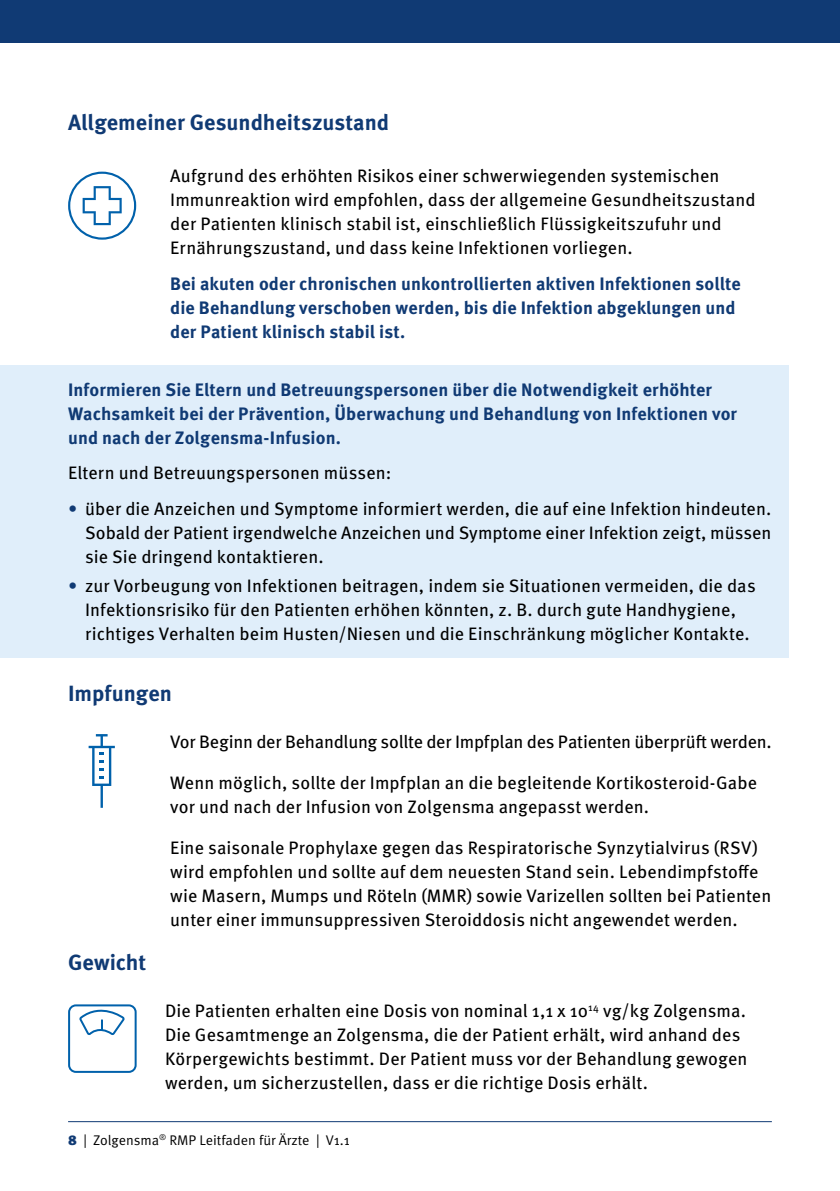
<style>
.page{position:relative;width:840px;height:1191px;background:#fff}
.page>*{position:absolute;margin:0;border:0;box-sizing:border-box;transform-origin:0 0}
.t1{font:700 22px "Meta Pro";color:#103a74}
.t2{font:18px/24px "Meta Pro";letter-spacing:.005em;color:#000}
.t3{font:700 18px/24px "Meta Pro";letter-spacing:.005em;color:#103a74}
.t4{font:18px "Meta Pro";letter-spacing:-.015em;color:#000}
.t5{font:14px "Meta Pro Norm";color:#000}
.s1{color:#103a74}
.s2{font-family:"Meta Pro";font-weight:900;color:#103a74}
</style>
<div class="page">
<hr style="left:68px;top:1121px;width:703px;height:1px;background:#103a74">
<div style="left:0;top:0;width:839px;height:43px;background:#103a74"></div>
<div style="left:0;top:365px;width:788px;height:292px;background:#e0eefa"></div>
<svg style="left:89px;top:734px;width:26px;height:74px"></svg>
<svg style="left:68px;top:1004px;width:69px;height:69px"></svg>
<svg style="left:68px;top:172px;width:68px;height:68px"></svg>
<p class="t1" style="left:68px;top:105px;width:322px">Allgemeiner Gesundheitszustand</p>
<p class="t2" style="left:170px;top:163px;width:586px">Aufgrund des erhöhten Risikos einer schwerwiegenden systemischen Immunreaktion wird empfohlen, dass der allgemeine Gesundheitszustand der Patienten klinisch stabil ist, einschließlich Flüssigkeitszufuhr und Ernährungszustand, und dass keine Infektionen vorliegen.</p>
<p class="t3" style="left:170px;top:270px;width:571px">Bei akuten oder chronischen unkontrollierten aktiven Infektionen sollte die Behandlung verschoben werden, bis die Infektion abgeklungen und der Patient klinisch stabil ist.</p>
<p class="t3" style="left:68px;top:376px;width:670px">Informieren Sie Eltern und Betreuungspersonen über die Notwendigkeit erhöhter<br>Wachsamkeit bei der Prävention, Überwachung und Behandlung von Infektionen vor und nach der Zolgensma-Infusion.</p>
<p class="t2" style="left:68px;top:460px;width:324px">Eltern und Betreuungspersonen müssen:</p>
<p class="t2" style="left:85px;top:495px;width:687px;text-align:justify;text-indent:-17px"><span class="s1">•</span> über die Anzeichen und Symptome informiert werden, die auf eine Infektion hindeuten.<br>Sobald der Patient irgendwelche Anzeichen und Symptome einer Infektion zeigt, müssen sie Sie dringend kontaktieren.</p>
<p class="t2" style="left:85px;top:573px;width:671px;text-indent:-17px"><span class="s1">•</span> zur Vorbeugung von Infektionen beitragen, indem sie Situationen vermeiden, die das<br>Infektionsrisiko für den Patienten erhöhen könnten, z. B. durch gute Handhygiene, richtiges Verhalten beim Husten/Niesen und die Einschränkung möglicher Kontakte.</p>
<p class="t1" style="left:68px;top:676px;width:105px">Impfungen</p>
<p class="t4" style="left:170px;top:728px;width:602px">Vor Beginn der Behandlung sollte der Impfplan des Patienten überprüft werden.</p>
<p class="t2" style="left:170px;top:769px;width:588px">Wenn möglich, sollte der Impfplan an die begleitende Kortikosteroid-Gabe vor und nach der Infusion von Zolgensma angepasst werden.</p>
<p class="t2" style="left:170px;top:834px;width:602px">Eine saisonale Prophylaxe gegen das Respiratorische Synzytialvirus (RSV) wird empfohlen und sollte auf dem neuesten Stand sein. Lebendimpfstoffe wie Masern, Mumps und Röteln (MMR) sowie Varizellen sollten bei Patienten unter einer immunsuppressiven Steroiddosis nicht angewendet werden.</p>
<p class="t1" style="left:68px;top:945px;width:80px">Gewicht</p>
<p class="t2" style="left:165px;top:997px;width:583px">Die Patienten erhalten eine Dosis von nominal 1,1 x 10<sup>14</sup> vg/kg Zolgensma.<br>Die Gesamtmenge an Zolgensma, die der Patient erhält, wird anhand des Körpergewichts bestimmt. Der Patient muss vor der Behandlung gewogen werden, um sicherzustellen, dass er die richtige Dosis erhält.</p>
<p class="t5" style="left:68px;top:1129px;width:283px"><span class="s2">8</span> | Zolgensma<sup>®</sup> RMP Leitfaden für Ärzte | V1.1</p>
</div>
